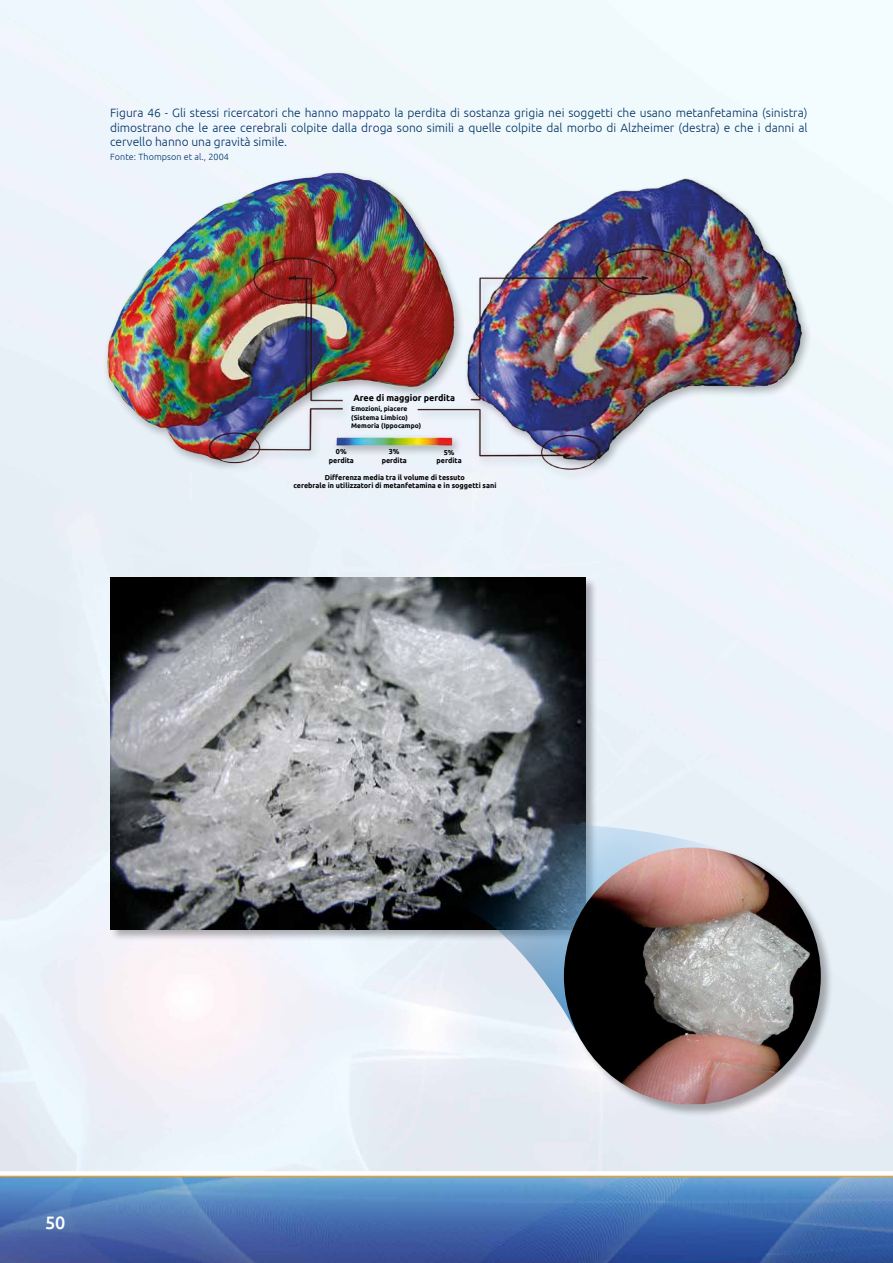
<style>
.page{position:relative;width:893px;height:1263px;background:#fff}
.page>*{position:absolute;margin:0;border:0;box-sizing:border-box;transform-origin:0 0}
.t1{font:500 18px "Ubuntu";color:#fff}
.t2{font:300 12px/14.4px "Ubuntu";color:#003163;text-align:justify}
.t3{font:300 9px "Ubuntu";letter-spacing:.01em;color:#003163}
.t4{font:700 9px "Ubuntu";color:#000}
.t5{font:700 7.2px/8.7px "Ubuntu";color:#000;text-align:center}
.t6{font:700 6.75px/8.1px "Ubuntu";color:#000}
</style>
<div class="page">
<svg style="left:0;top:1171px;width:893px;height:5px"></svg>
<svg style="left:0;top:1176px;width:893px;height:2px;background:#b5a279"></svg>
<img style="left:0;top:1178px;width:893px;height:85px">
<div style="left:103px;top:169px;width:710px;height:312px;background:#eef3fa"></div>
<img style="left:104px;top:154px;width:704px;height:316px">
<div style="left:110px;top:577px;width:488px;height:365px;background:#000;opacity:.3"></div>
<img style="left:110px;top:577px;width:476px;height:352px">
<svg style="left:445px;top:820px;width:295px;height:219px;background:#94a0ab"></svg>
<div style="left:563px;top:847px;width:270px;height:270px;background:#000;opacity:.3"></div>
<img style="left:564px;top:847px;width:257px;height:257px">
<p class="t2" style="left:110px;top:106px;width:699px">Figura 46 - Gli stessi ricercatori che hanno mappato la perdita di sostanza grigia nei soggetti che usano metanfetamina (sinistra) dimostrano che le aree cerebrali colpite dalla droga sono simili a quelle colpite dal morbo di Alzheimer (destra) e che i danni al cervello hanno una gravità simile.</p>
<p class="t3" style="left:110px;top:151px;width:120px">Fonte: Thompson et al., 2004</p>
<p class="t4" style="left:353px;top:393px;width:103px">Aree di maggior perdita</p>
<p class="t6" style="left:351px;top:405px;width:71px">Emozioni, piacere (Sistema Limbico)<br>Memoria (Ippocampo)</p>
<p class="t5" style="left:329px;top:447px;width:27px">0% perdita</p>
<p class="t5" style="left:382px;top:447px;width:27px">3% perdita</p>
<p class="t5" style="left:437px;top:448px;width:27px">5% perdita</p>
<p class="t5" style="left:293px;top:473px;width:205px">Differenza media tra il volume di tessuto<br>cerebrale in utilizzatori di metanfetamina e in soggetti sani</p>
<h1 class="t1" style="left:45px;top:1211px;width:22px">50</h1>
</div>
